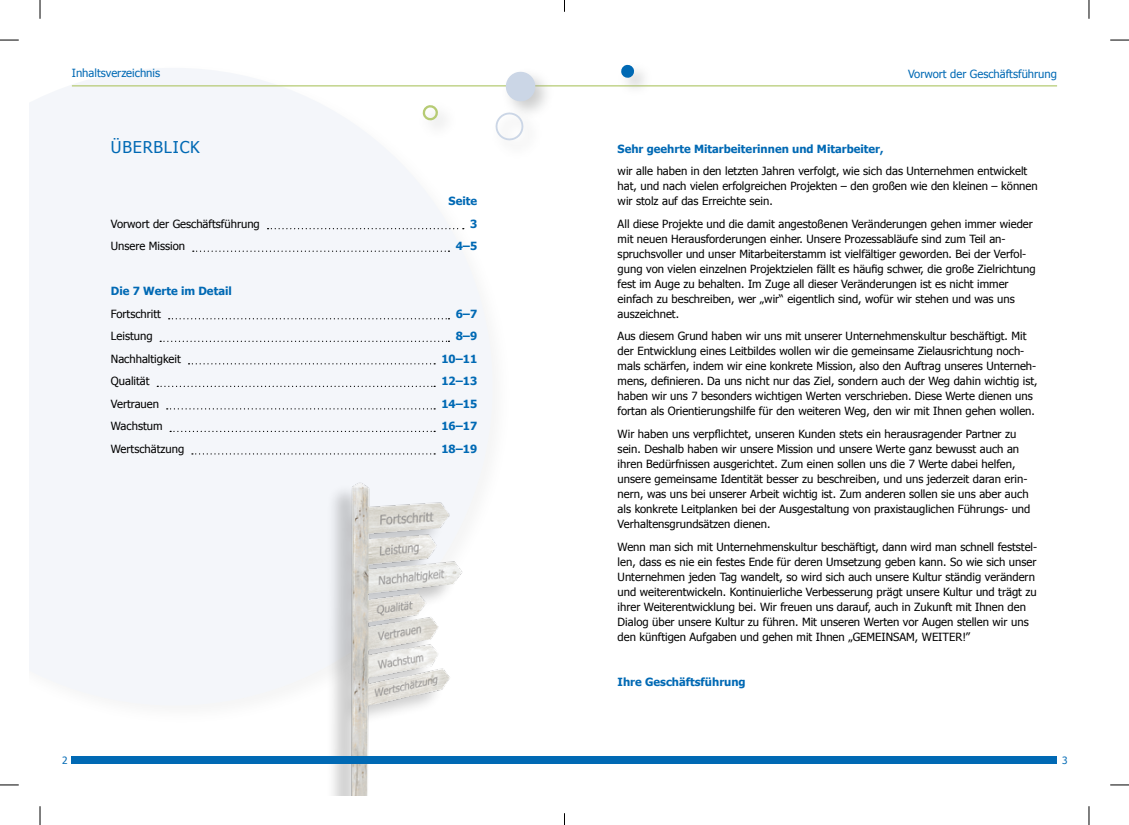
<style>
.page{position:relative;width:1129px;height:825px;background:#fff}
.page>*{position:absolute;margin:0;border:0;box-sizing:border-box;transform-origin:0 0}
.t1{font:16.25px "Tahoma";letter-spacing:.05em;color:#0069b4}
.t2{font:11.25px/15px "Tahoma";color:#000}
.t3{font:700 11.25px "Tahoma";color:#0069b4}
.t4{font:11.25px "Tahoma";color:#0069b4}
.t5{font:10px "Tahoma";color:#0069b4}
</style>
<div class="page">
<svg style="left:29px;top:68px;width:464px;height:637px;fill:#f4f6fa"></svg>
<div style="left:325px;top:482px;width:133px;height:313px;background:#000;opacity:.2"></div>
<img style="left:339px;top:475px;width:124px;height:320px">
<hr style="left:72px;top:85px;width:985px;height:1px;background:#b6cb74">
<div style="left:502px;top:68px;width:52px;height:52px;background:#9c9d9d;opacity:.5"></div>
<svg style="left:504px;top:70px;width:33px;height:33px"></svg>
<div style="left:492px;top:109px;width:50px;height:50px;background:#fcfcfc"></div>
<svg style="left:495px;top:112px;width:29px;height:29px"></svg>
<div style="left:617px;top:61px;width:36px;height:36px;background:#9c9d9d;opacity:.5"></div>
<svg style="left:620px;top:64px;width:15px;height:14px"></svg>
<div style="left:419px;top:101px;width:38px;height:38px;background:#fdfdfd"></div>
<svg style="left:422px;top:105px;width:15px;height:17px"></svg>
<svg style="left:268px;top:228px;width:196px;height:1px"></svg>
<svg style="left:193px;top:250px;width:256px;height:2px"></svg>
<svg style="left:169px;top:318px;width:280px;height:1px"></svg>
<svg style="left:160px;top:340px;width:289px;height:2px"></svg>
<svg style="left:189px;top:363px;width:246px;height:1px"></svg>
<svg style="left:157px;top:385px;width:278px;height:2px"></svg>
<svg style="left:167px;top:408px;width:268px;height:1px"></svg>
<svg style="left:170px;top:430px;width:265px;height:2px"></svg>
<svg style="left:192px;top:453px;width:243px;height:1px"></svg>
<div style="left:72px;top:756px;width:985px;height:7px;background:#0069b4"></div>
<svg style="left:0;top:39px;width:19px;height:2px"></svg>
<svg style="left:1110px;top:39px;width:19px;height:2px"></svg>
<svg style="left:0;top:784px;width:19px;height:1px"></svg>
<svg style="left:1110px;top:784px;width:19px;height:1px"></svg>
<svg style="left:39px;top:0;width:2px;height:19px"></svg>
<svg style="left:39px;top:806px;width:2px;height:18px"></svg>
<svg style="left:1088px;top:0;width:2px;height:19px"></svg>
<svg style="left:1088px;top:806px;width:2px;height:18px"></svg>
<p class="t4" style="left:72px;top:66px;width:90px">Inhaltsverzeichnis</p>
<h1 class="t1" style="left:111px;top:136px;width:90px">ÜBERBLICK</h1>
<p class="t3" style="left:449px;top:193px;width:30px">Seite</p>
<p class="t2" style="left:111px;top:215px;width:150px">Vorwort der Geschäftsführung</p>
<p class="t3" style="left:470px;top:216px;width:9px">3</p>
<p class="t2" style="left:111px;top:238px;width:76px">Unsere Mission</p>
<p class="t3" style="left:456px;top:238px;width:23px">4–5</p>
<p class="t3" style="left:111px;top:283px;width:122px">Die 7 Werte im Detail</p>
<p class="t2" style="left:111px;top:305px;width:52px">Fortschritt</p>
<p class="t3" style="left:456px;top:306px;width:23px">6–7</p>
<p class="t2" style="left:111px;top:328px;width:43px">Leistung</p>
<p class="t3" style="left:456px;top:328px;width:23px">8–9</p>
<p class="t2" style="left:111px;top:350px;width:71px">Nachhaltigkeit</p>
<p class="t3" style="left:441px;top:351px;width:37px">10–11</p>
<p class="t2" style="left:111px;top:373px;width:40px">Qualität</p>
<p class="t3" style="left:441px;top:373px;width:37px">12–13</p>
<p class="t2" style="left:111px;top:395px;width:50px">Vertrauen</p>
<p class="t3" style="left:441px;top:396px;width:37px">14–15</p>
<p class="t2" style="left:111px;top:418px;width:53px">Wachstum</p>
<p class="t3" style="left:441px;top:418px;width:37px">16–17</p>
<p class="t2" style="left:111px;top:440px;width:75px">Wertschätzung</p>
<p class="t3" style="left:441px;top:441px;width:37px">18–19</p>
<p class="t4" style="left:908px;top:66px;width:150px">Vorwort der Geschäftsführung</p>
<p class="t3" style="left:618px;top:141px;width:267px">Sehr geehrte Mitarbeiterinnen und Mitarbeiter,</p>
<p class="t2" style="left:618px;top:163px;width:422px">wir alle haben in den letzten Jahren verfolgt, wie sich das Unternehmen entwickelt hat, und nach vielen erfolgreichen Projekten – den großen wie den kleinen – können wir stolz auf das Erreichte sein.</p>
<p class="t2" style="left:618px;top:215px;width:419px">All diese Projekte und die damit angestoßenen Veränderungen gehen immer wieder mit neuen Herausforderungen einher. Unsere Prozessabläufe sind zum Teil an&shy;spruchsvoller und unser Mitarbeiterstamm ist vielfältiger geworden. Bei der Verfol&shy;gung von vielen einzelnen Projektzielen fällt es häufig schwer, die große Zielrichtung fest im Auge zu behalten. Im Zuge all dieser Veränderungen ist es nicht immer einfach zu beschreiben, wer „wir“ eigentlich sind, wofür wir stehen und was uns auszeichnet.</p>
<p class="t2" style="left:618px;top:328px;width:422px">Aus diesem Grund haben wir uns mit unserer Unternehmenskultur beschäftigt. Mit der Entwicklung eines Leitbildes wollen wir die gemeinsame Zielausrichtung noch&shy;mals schärfen, indem wir eine konkrete Mission, also den Auftrag unseres Unterneh&shy;mens, definieren. Da uns nicht nur das Ziel, sondern auch der Weg dahin wichtig ist, haben wir uns 7 besonders wichtigen Werten verschrieben. Diese Werte dienen uns fortan als Orientierungshilfe für den weiteren Weg, den wir mit Ihnen gehen wollen.</p>
<p class="t2" style="left:618px;top:425px;width:414px">Wir haben uns verpflichtet, unseren Kunden stets ein herausragender Partner zu sein. Deshalb haben wir unsere Mission und unsere Werte ganz bewusst auch an ihren Bedürfnissen ausgerichtet. Zum einen sollen uns die 7 Werte dabei helfen, unsere gemeinsame Identität besser zu beschreiben, und uns jederzeit daran erin&shy;nern, was uns bei unserer Arbeit wichtig ist. Zum anderen sollen sie uns aber auch als konkrete Leitplanken bei der Ausgestaltung von praxistauglichen Führungs- und Verhaltensgrundsätzen dienen.</p>
<p class="t2" style="left:618px;top:538px;width:421px">Wenn man sich mit Unternehmenskultur beschäftigt, dann wird man schnell feststel&shy;len, dass es nie ein festes Ende für deren Umsetzung geben kann. So wie sich unser Unternehmen jeden Tag wandelt, so wird sich auch unsere Kultur ständig verändern und weiterentwickeln. Kontinuierliche Verbesserung prägt unsere Kultur und trägt zu ihrer Weiterentwicklung bei. Wir freuen uns darauf, auch in Zukunft mit Ihnen den Dialog über unsere Kultur zu führen. Mit unseren Werten vor Augen stellen wir uns den künftigen Aufgaben und gehen mit Ihnen „GEMEINSAM, WEITER!”</p>
<p class="t3" style="left:618px;top:673px;width:130px">Ihre Geschäftsführung</p>
<p class="t5" style="left:62px;top:753px;width:7px">2</p>
<p class="t5" style="left:1062px;top:753px;width:7px">3</p>
</div>
